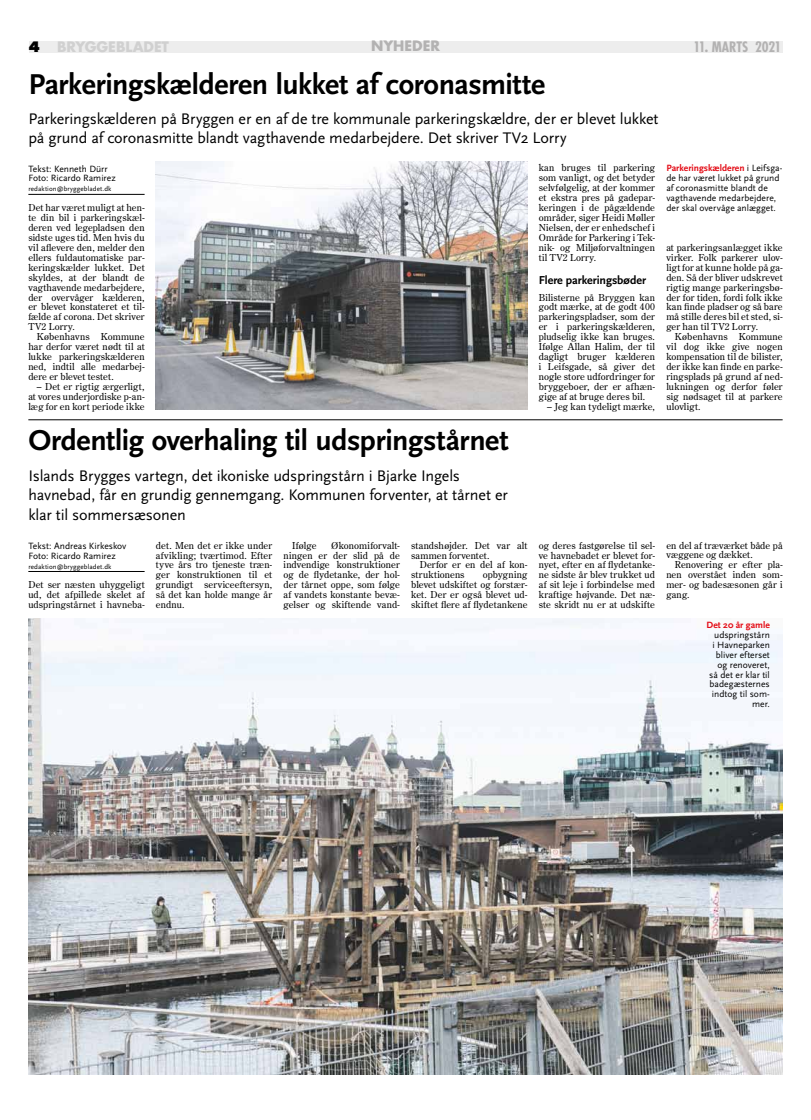
<style>
.page{position:relative;width:811px;height:1120px;background:#fff}
.page>*{position:absolute;margin:0;border:0;box-sizing:border-box;transform-origin:0 0}
.t1{font:700 30px "Scala Sans";letter-spacing:-.015em;color:#000}
.t2{font:16px/19.2px "Scala Sans";letter-spacing:-.01em;color:#000}
.t3{font:700 14px "Futura";letter-spacing:-.005em;color:#d0d0d0}
.t4{font:700 condensed 14px "Futura";letter-spacing:-.015em;color:#b3b2b2}
.t5{font:700 14px "Futura";color:#b3b2b2}
.t6{font:700 12px "Scala Sans";letter-spacing:-.005em;color:#000}
.t7{font:9.5px/9.9px "Century Old Style Std";letter-spacing:.01em;color:#000;text-align:justify}
.t8{font:9.5px/9.9px "Scala Sans";color:#000}
.t9{font:700 9.5px "Scala Sans";color:#e30a14}
.t10{font:7px "Scala Sans";letter-spacing:.015em;color:#000}
.s1{font-weight:800;color:#000}
.s2{font-weight:700;color:#e30a14}
</style>
<div class="page">
<div style="left:29px;top:41px;width:753px;height:11px;background:#ededed"></div>
<hr style="left:28px;top:194px;width:117px;height:1px;background:#000">
<img style="left:28px;top:618px;width:754px;height:456px">
<img style="left:156px;top:162px;width:371px;height:247px">
<hr style="left:28px;top:420px;width:754px;height:1px;background:#000">
<hr style="left:28px;top:571px;width:117px;height:1px;background:#000">
<h3 class="t3" style="left:28px;top:38px;width:142px"><span class="s1">4</span> BRYGGEBLADET</h3>
<h3 class="t5" style="left:371px;top:36px;width:23px">NYHEDER</h3>
<h3 class="t4" style="left:693px;top:38px;width:90px">11. MARTS 2021</h3>
<h1 class="t1" style="left:28px;top:68px;width:518px">Parkeringskælderen lukket af coronasmitte</h1>
<h2 class="t2" style="left:28px;top:109px;width:631px">Parkeringskælderen på Bryggen er en af de tre kommunale parkeringskældre, der er blevet lukket på grund af coronasmitte blandt vagthavende medarbejdere. Det skriver TV2 Lorry</h2>
<p class="t8" style="left:28px;top:164px;width:89px">Tekst: Kenneth Dürr<br>Foto: Ricardo Ramirez</p>
<p class="t10" style="left:28px;top:185px;width:85px">redaktion@bryggebladet.dk</p>
<p class="t7" style="left:28px;top:203px;width:118px">Det har været muligt at hen&shy;te din bil i parkeringskæl&shy;deren ved legepladsen den sidste uges tid. Men hvis du vil aflevere den, melder den ellers fuldautomatiske par&shy;keringskælder lukket. Det skyldes, at der blandt de vagthavende medarbejdere, der overvåger kælderen, er blevet konstateret et til&shy;fælde af corona. Det skriver TV2 Lorry.</p>
<p class="t7" style="left:28px;top:332px;width:118px;text-indent:9px">Københavns Kommune har derfor været nødt til at lukke parkeringskælderen ned, indtil alle medarbej&shy;dere er blevet testet.</p>
<p class="t7" style="left:28px;top:381px;width:118px;text-indent:9px">– Det er rigtig ærgerligt, at vores underjordiske p-an&shy;læg for en kort periode ikke</p>
<p class="t7" style="left:539px;top:163px;width:118px">kan bruges til parkering som vanligt, og det betyder selvfølgelig, at der kommer et ekstra pres på gadepar&shy;keringen i de pågældende områder, siger Heidi Møller Nielsen, der er enhedschef i Område for Parkering i Tek&shy;nik- og Miljøforvaltningen til TV2 Lorry.</p>
<p class="t6" style="left:539px;top:274px;width:109px">Flere parkeringsbøder</p>
<p class="t7" style="left:539px;top:292px;width:118px">Bilisterne på Bryggen kan godt mærke, at de godt 400 parkeringspladser, som der er i parkeringskælderen, pludselig ikke kan bruges.<br>Ifølge Allan Halim, der til dagligt bruger kælderen i Leifsgade, så giver det nogle store udfordringer for bryggeboer, der er afhæn&shy;gige af at bruge deres bil.</p>
<p class="t7" style="left:547px;top:401px;width:109px">– Jeg kan tydeligt mærke,</p>
<p class="t8" style="left:666px;top:164px;width:118px"><span class="s2">Parkeringskælderen</span> i Leifsga&shy;de har været lukket på grund af coronasmitte blandt de vagthavende medarbejdere, der skal overvåge anlægget.</p>
<p class="t7" style="left:666px;top:242px;width:118px">at parkeringsanlægget ikke virker. Folk parkerer ulov&shy;ligt for at kunne holde på ga&shy;den. Så der bliver udskrevet rigtig mange parkeringsbø&shy;der for tiden, fordi folk ikke kan finde pladser og så bare må stille deres bil et sted, si&shy;ger han til TV2 Lorry.</p>
<p class="t7" style="left:666px;top:332px;width:118px;text-indent:9px">Københavns Kommune vil dog ikke give nogen kompensation til de bilister, der ikke kan finde en parke&shy;ringsplads på grund af ned&shy;lukningen og derfor føler sig nødsaget til at parkere ulovligt.</p>
<h1 class="t1" style="left:28px;top:424px;width:482px">Ordentlig overhaling til udspringstårnet</h1>
<h2 class="t2" style="left:28px;top:467px;width:481px">Islands Brygges vartegn, det ikoniske udspringstårn i Bjarke Ingels havnebad, får en grundig gennemgang. Kommunen forventer, at tårnet er klar til sommersæsonen</h2>
<p class="t8" style="left:28px;top:541px;width:100px">Tekst: Andreas Kirkeskov<br>Foto: Ricardo Ramirez</p>
<p class="t10" style="left:28px;top:562px;width:85px">redaktion@bryggebladet.dk</p>
<p class="t7" style="left:28px;top:580px;width:118px">Det ser næsten uhyggeligt ud, det afpillede skelet af udspringstårnet i havneba-</p>
<p class="t7" style="left:283px;top:540px;width:118px;text-indent:48px">Økonomiforvalt&shy;ningen er der slid på de indvendige konstruktioner og de flydetanke, der hol&shy;der tårnet oppe, som følge af vandets konstante bevæ&shy;gelser og skiftende vand-</p>
<p class="t7" style="left:411px;top:540px;width:118px">standshøjder. Det var alt sammen forventet.</p>
<p class="t7" style="left:156px;top:540px;width:118px">det. Men det er ikke under afvikling; tværtimod. Efter tyve års tro tjeneste træn&shy;ger konstruktionen til et grundigt serviceeftersyn, så det kan holde mange år endnu.</p>
<p class="t7" style="left:292px;top:540px;width:26px">Ifølge</p>
<p class="t7" style="left:411px;top:560px;width:118px;text-indent:9px">Derfor er en del af kon&shy;struktionens</p>
<p class="t7" style="left:411px;top:570px;width:118px;text-indent:72px">opbygning blevet udskiftet og forstær&shy;ket. Der er også blevet ud&shy;skiftet flere af flydetankene</p>
<p class="t7" style="left:539px;top:540px;width:118px">og deres fastgørelse til sel&shy;ve havnebadet er blevet for&shy;nyet, efter en af flydetanke&shy;ne sidste år blev trukket ud af sit leje i forbindelse med kraftige højvande. Det næ&shy;ste skridt nu er at udskifte</p>
<p class="t7" style="left:666px;top:540px;width:118px">en del af træværket både på væggene og dækket.</p>
<p class="t7" style="left:666px;top:560px;width:118px;text-indent:9px">Renovering er efter pla&shy;nen overstået inden som&shy;mer- og badesæsonen går i gang.</p>
<p class="t9" style="left:706px;top:620px;width:65px">Det 20 år gamle</p>
<p class="t8" style="left:709px;top:630px;width:62px;text-align:right">udspringstårn<br>i Havneparken bliver efterset og renoveret, så det er klar til badegæsternes indtog til som&shy;mer.</p>
</div>
